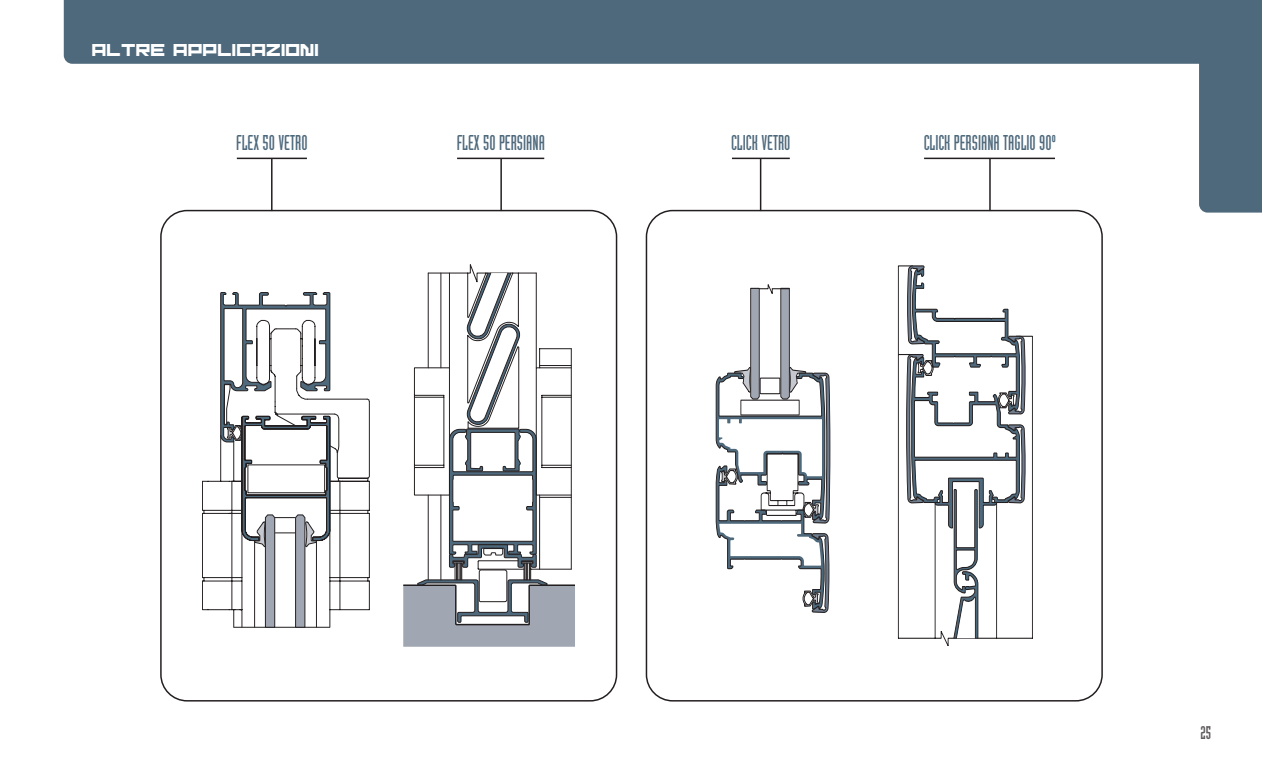
<style>
.page{position:relative;width:1263px;height:765px;background:#fff}
.page>*{position:absolute;margin:0;border:0;box-sizing:border-box;transform-origin:0 0}
.t1{font:21px "Industria Solid A";color:#4e697c}
.t2{font:18px "Industria Inline A";color:#231f20}
.t3{font:15px "ULTIMATESURVIVAL";color:#fff}
</style>
<div class="page">
<div style="left:64px;top:0;width:1135px;height:64px;background:#4e697c"></div>
<div style="left:1199px;top:0;width:63px;height:213px;background:#4e697c"></div>
<svg style="left:160px;top:210px;width:457px;height:492px"></svg>
<svg style="left:646px;top:210px;width:457px;height:492px"></svg>
<hr style="left:271px;top:158px;width:2px;height:53px;background:#231f20">
<hr style="left:500px;top:158px;width:2px;height:53px;background:#231f20">
<hr style="left:760px;top:158px;width:1px;height:53px;background:#231f20">
<hr style="left:989px;top:158px;width:2px;height:53px;background:#231f20">
<hr style="left:237px;top:158px;width:70px;height:1px;background:#231f20">
<hr style="left:457px;top:158px;width:87px;height:1px;background:#231f20">
<hr style="left:732px;top:158px;width:58px;height:1px;background:#231f20">
<hr style="left:924px;top:158px;width:131px;height:1px;background:#231f20">
<p class="t3" style="left:93px;top:42px;width:229px">ALTRE APPLICAZIONI</p>
<p class="t1" style="left:236px;top:135px;width:73px">FLEX 50 VETRO</p>
<p class="t1" style="left:457px;top:135px;width:90px">FLEX 50 PERSIANA</p>
<p class="t1" style="left:731px;top:135px;width:61px">CLICK VETRO</p>
<p class="t1" style="left:924px;top:135px;width:134px">CLICK PERSIANA TAGLIO 90º</p>
<p class="t2" style="left:1201px;top:726px;width:12px">25</p>
</div>
